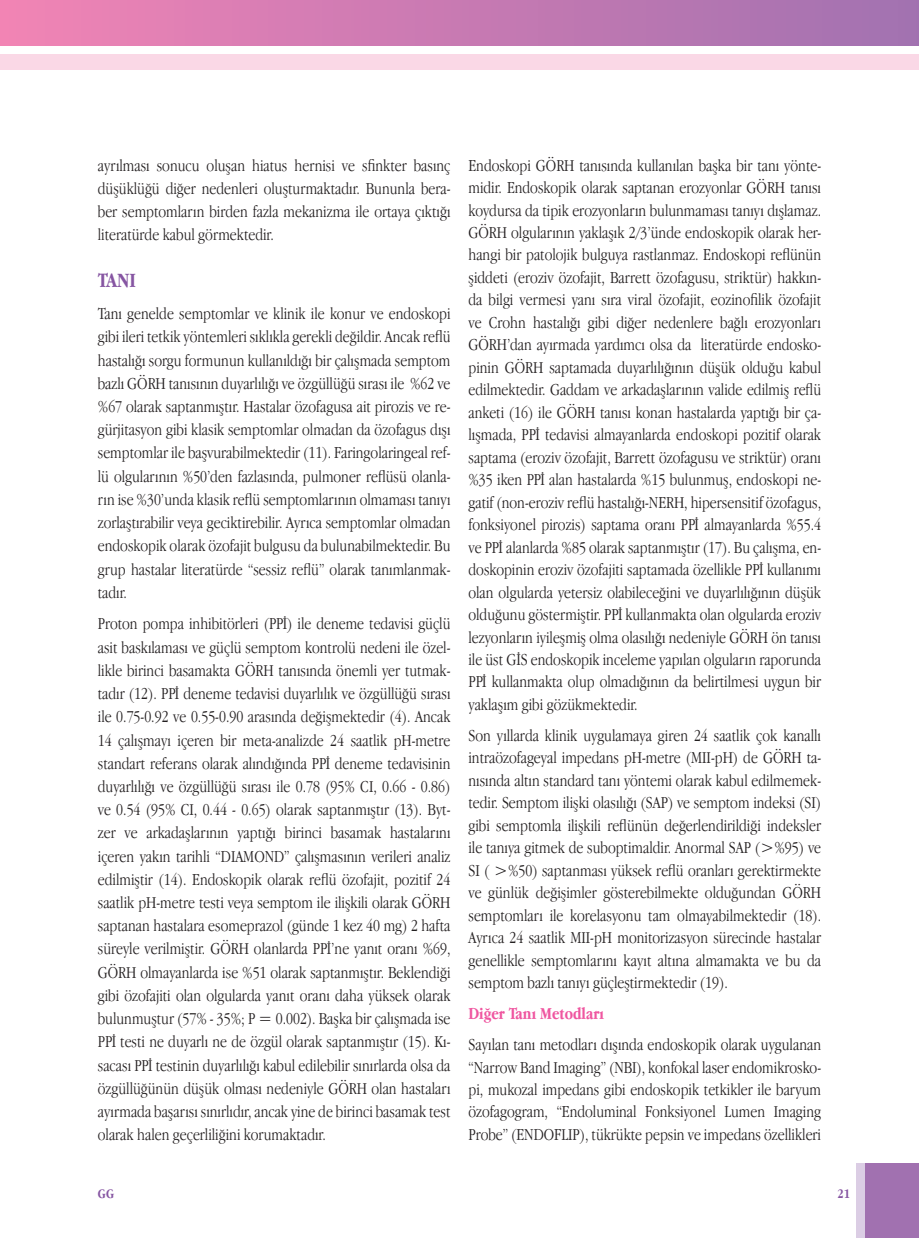
<style>
.page{position:relative;width:919px;height:1238px;background:#fff}
.page>*{position:absolute;margin:0;border:0;box-sizing:border-box;transform-origin:0 0}
.t1{font:700 21px "Apple Garamond";color:#8655a2}
.t2{font:300 17.25px/22.5px "Apple Garamond";color:#231f20;text-align:justify}
.t3{font:700 17.25px "Apple Garamond";color:#ef56a0}
.t4{font:700 13.5px "Apple Garamond";color:#8655a2}
</style>
<div class="page">
<div style="left:865px;top:1163px;width:53px;height:74px;background:#a171b0"></div>
<div style="left:856px;top:1163px;width:9px;height:74px;background:#dbcde4"></div>
<div style="left:1px;top:0;width:917px;height:45px;background:linear-gradient(to right,#f083b5,#a171b0)"></div>
<div style="left:1px;top:54px;width:917px;height:15px;background:#fad8e6"></div>
<p class="t2" style="left:98px;top:153px;width:354px;line-height:23.2px">ayrılması sonucu oluşan hiatus hernisi ve sfinkter basınç düşüklüğü diğer nedenleri oluşturmaktadır. Bununla bera&shy;ber semptomların birden fazla mekanizma ile ortaya çıktığı literatürde kabul görmektedir.</p>
<p class="t1" style="left:98px;top:269px;width:40px">TANI</p>
<p class="t2" style="left:98px;top:302px;width:354px;line-height:23.2px">Tanı genelde semptomlar ve klinik ile konur ve endoskopi gibi ileri tetkik yöntemleri sıklıkla gerekli değildir. Ancak reflü hastalığı sorgu formunun kullanıldığı bir çalışmada semptom bazlı GÖRH tanısının duyarlılığı ve özgüllüğü sırası ile %62 ve %67 olarak saptanmıştır. Hastalar özofagusa ait pirozis ve re&shy;gürjitasyon gibi klasik semptomlar olmadan da özofagus dışı semptomlar ile başvurabilmektedir (11). Faringolaringeal ref&shy;lü olgularının %50’den fazlasında, pulmoner reflüsü olanla&shy;rın ise %30’unda klasik reflü semptomlarının olmaması tanıyı zorlaştırabilir veya geciktirebilir. Ayrıca semptomlar olmadan endoskopik olarak özofajit bulgusu da bulunabilmektedir. Bu grup hastalar literatürde “sessiz reflü” olarak tanımlanmak&shy;tadır.</p>
<p class="t2" style="left:98px;top:612px;width:354px;line-height:23.2px">Proton pompa inhibitörleri (PPİ) ile deneme tedavisi güçlü asit baskılaması ve güçlü semptom kontrolü nedeni ile özel&shy;likle birinci basamakta GÖRH tanısında önemli yer tutmak&shy;tadır (12). PPİ deneme tedavisi duyarlılık ve özgüllüğü sırası ile 0.75-0.92 ve 0.55-0.90 arasında değişmektedir (4). Ancak 14 çalışmayı içeren bir meta-analizde 24 saatlik pH-metre standart referans olarak alındığında PPİ deneme tedavisinin duyarlılığı ve özgüllüğü sırası ile 0.78 (95% CI, 0.66 - 0.86) ve 0.54 (95% CI, 0.44 - 0.65) olarak saptanmıştır (13). Byt&shy;zer ve arkadaşlarının yaptığı birinci basamak hastalarını içeren yakın tarihli “DIAMOND” çalışmasının verileri analiz edilmiştir (14). Endoskopik olarak reflü özofajit, pozitif 24 saatlik pH-metre testi veya semptom ile ilişkili olarak GÖRH saptanan hastalara esomeprazol (günde 1 kez 40 mg) 2 hafta süreyle verilmiştir. GÖRH olanlarda PPİ’ne yanıt oranı %69, GÖRH olmayanlarda ise %51 olarak saptanmıştır. Beklendiği gibi özofajiti olan olgularda yanıt oranı daha yüksek olarak bulunmuştur (57% - 35%; P = 0.002). Başka bir çalışmada ise PPİ testi ne duyarlı ne de özgül olarak saptanmıştır (15). Kı&shy;sacası PPİ testinin duyarlılığı kabul edilebilir sınırlarda olsa da özgüllüğünün düşük olması nedeniyle GÖRH olan hastaları ayırmada başarısı sınırlıdır, ancak yine de birinci basamak test olarak halen geçerliliğini korumaktadır.</p>
<p class="t2" style="left:468px;top:153px;width:354px">Endoskopi GÖRH tanısında kullanılan başka bir tanı yönte&shy;midir. Endoskopik olarak saptanan erozyonlar GÖRH tanısı koydursa da tipik erozyonların bulunmaması tanıyı dışlamaz.<br>GÖRH olgularının yaklaşık 2/3’ünde endoskopik olarak her&shy;hangi bir patolojik bulguya rastlanmaz. Endoskopi reflünün şiddeti (eroziv özofajit, Barrett özofagusu, striktür) hakkın&shy;da bilgi vermesi yanı sıra viral özofajit, eozinofilik özofajit ve Crohn hastalığı gibi diğer nedenlere bağlı erozyonları GÖRH’dan ayırmada yardımcı olsa da literatürde endosko&shy;pinin GÖRH saptamada duyarlılığının düşük olduğu kabul edilmektedir. Gaddam ve arkadaşlarının valide edilmiş reflü anketi (16) ile GÖRH tanısı konan hastalarda yaptığı bir ça&shy;lışmada, PPİ tedavisi almayanlarda endoskopi pozitif olarak saptama (eroziv özofajit, Barrett özofagusu ve striktür) oranı %35 iken PPİ alan hastalarda %15 bulunmuş, endoskopi ne&shy;gatif (non-eroziv reflü hastalığı-NERH, hipersensitif özofagus, fonksiyonel pirozis) saptama oranı PPİ almayanlarda %55.4 ve PPİ alanlarda %85 olarak saptanmıştır (17). Bu çalışma, en&shy;doskopinin eroziv özofajiti saptamada özellikle PPİ kullanımı olan olgularda yetersiz olabileceğini ve duyarlılığının düşük olduğunu göstermiştir. PPİ kullanmakta olan olgularda eroziv lezyonların iyileşmiş olma olasılığı nedeniyle GÖRH ön tanısı ile üst GİS endoskopik inceleme yapılan olguların raporunda PPİ kullanmakta olup olmadığının da belirtilmesi uygun bir yaklaşım gibi gözükmektedir.</p>
<p class="t2" style="left:468px;top:723px;width:354px">Son yıllarda klinik uygulamaya giren 24 saatlik çok kanallı intraözofageyal impedans pH-metre (MII-pH) de GÖRH ta&shy;nısında altın standard tanı yöntemi olarak kabul edilmemek&shy;tedir. Semptom ilişki olasılığı (SAP) ve semptom indeksi (SI) gibi semptomla ilişkili reflünün değerlendirildiği indeksler ile tanıya gitmek de suboptimaldir. Anormal SAP (&gt;%95) ve SI ( &gt;%50) saptanması yüksek reflü oranları gerektirmekte ve günlük değişimler gösterebilmekte olduğundan GÖRH semptomları ile korelasyonu tam olmayabilmektedir (18).<br>Ayrıca 24 saatlik MII-pH monitorizasyon sürecinde hastalar genellikle semptomlarını kayıt altına almamakta ve bu da semptom bazlı tanıyı güçleştirmektedir (19).</p>
<p class="t3" style="left:468px;top:1003px;width:137px">Diğer Tanı Metodları</p>
<p class="t2" style="left:468px;top:1032px;width:354px">Sayılan tanı metodları dışında endoskopik olarak uygulanan “Narrow Band Imaging” (NBI), konfokal laser endomikrosko&shy;pi, mukozal impedans gibi endoskopik tetkikler ile baryum özofagogram, “Endoluminal Fonksiyonel Lumen Imaging Probe” (ENDOFLIP), tükrükte pepsin ve impedans özellikleri</p>
<p class="t4" style="left:98px;top:1186px;width:18px">GG</p>
<p class="t4" style="left:837px;top:1186px;width:14px">21</p>
</div>
